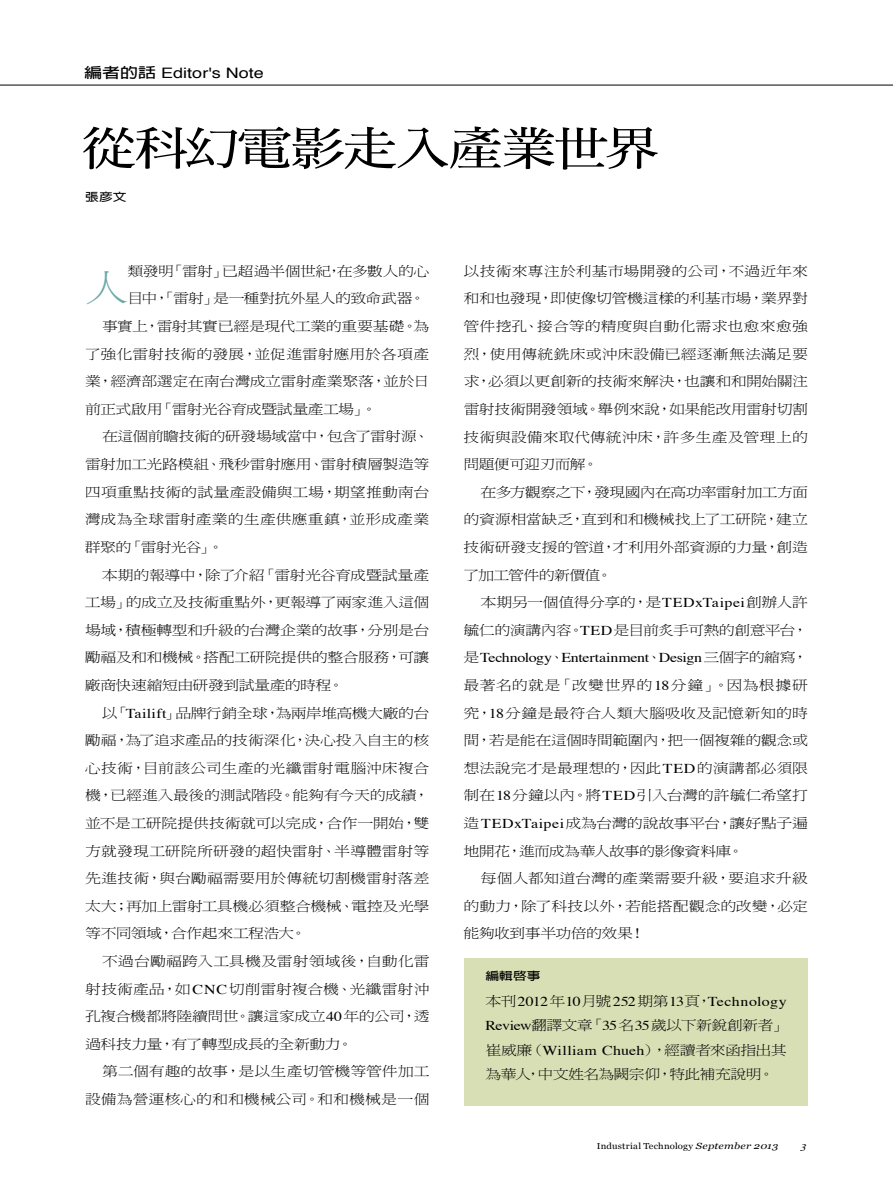
<style>
.page{position:relative;width:893px;height:1191px;background:#fff}
.page>*{position:absolute;margin:0;border:0;box-sizing:border-box;transform-origin:0 0}
.t1{font:45.9px "DF Ming Std W7";letter-spacing:-.025em;color:#000;scale:1.18 1}
.t2{font:37.05px "DF Ming Std W3";color:#6ca9a7;scale:1.18 1}
.t3{font:14.4px "Helvetica";color:#000;scale:1.25 1}
.t4{font:13.5px/24px "DF Ming Std W3";letter-spacing:-.025em;color:#000;text-align:justify;scale:1.18 1}
.t5{font:13.5px "DF Ming Std W3";color:#000;scale:1.18 1}
.t6{font:13.5px "DF Ming Std W3";letter-spacing:.005em;color:#000;scale:1.18 1}
.t7{font:13.5px "DF Ming Std W3";letter-spacing:-.005em;color:#000;scale:1.18 1}
.t8{font:13.5px "DF Ming Std W3";letter-spacing:-.045em;color:#000;scale:1.18 1}
.t9{font:13.5px "Times";letter-spacing:-.02em;color:#000;scale:1.18 1}
.t10{font:13.5px "DF Ming Std W3";letter-spacing:.02em;color:#000;scale:1.18 1}
.t11{font:13.5px "DF Ming Std W3";letter-spacing:-.05em;color:#000;scale:1.18 1}
.t12{font:700 11.1px "AR Hei B5";color:#000;scale:1.25 1}
.t13{font:italic 10.2px "Times";color:#000;scale:1.25 1}
.t14{font:8.55px "Georgia";letter-spacing:.025em;color:#000;scale:1.11 1}
.s1{font-family:"AR Hei B5";font-weight:700}
.s2{font-family:"Times"}
.s3{font-family:"DF Ming Std W3"}
.s4{font-style:italic;font-size:9px}
</style>
<div class="page">
<hr style="left:0;top:85px;width:893px;height:1px;background:#000">
<div style="left:464px;top:958px;width:344px;height:148px;background:#d9dfb5"></div>
<p class="t3" style="left:84px;top:62px;width:145px"><span class="s1">編者的話</span> Editor's Note</p>
<p class="t1" style="left:82px;top:123px;width:491px">從科幻電影走入產業世界</p>
<p class="t12" style="left:85px;top:191px;width:35px">張彥文</p>
<p class="t2" style="left:85px;top:267px;width:38px">人</p>
<p class="t4" style="left:127px;top:259px;width:257px">類發明「雷射」已超過半個世紀，在多數人的心</p>
<p class="t4" style="left:127px;top:286px;width:254px">目中，「雷射」是一種對抗外星人的致命武器。</p>
<p class="t4" style="left:102px;top:314px;width:279px">事實上，雷射其實已經是現代工業的重要基礎。為</p>
<p class="t5" style="left:85px;top:346px;width:293px">了強化雷射技術的發展，並促進雷射應用於各項產</p>
<p class="t4" style="left:85px;top:369px;width:293px">業，經濟部選定在南台灣成立雷射產業聚落，並於日</p>
<p class="t4" style="left:85px;top:397px;width:249px">前正式啟用「雷射光谷育成暨試量產工場」。</p>
<p class="t4" style="left:102px;top:424px;width:279px">在這個前瞻技術的研發場域當中，包含了雷射源、</p>
<p class="t4" style="left:85px;top:452px;width:293px">雷射加工光路模組、飛秒雷射應用、雷射積層製造等</p>
<p class="t5" style="left:85px;top:484px;width:293px">四項重點技術的試量產設備與工場，期望推動南台</p>
<p class="t5" style="left:85px;top:512px;width:293px">灣成為全球雷射產業的生產供應重鎮，並形成產業</p>
<p class="t4" style="left:85px;top:535px;width:119px">群聚的「雷射光谷」。</p>
<p class="t4" style="left:102px;top:562px;width:279px">本期的報導中，除了介紹「雷射光谷育成暨試量產</p>
<p class="t4" style="left:85px;top:590px;width:293px">工場」的成立及技術重點外，更報導了兩家進入這個</p>
<p class="t4" style="left:85px;top:617px;width:293px">場域，積極轉型和升級的台灣企業的故事，分別是台</p>
<p class="t4" style="left:85px;top:645px;width:293px">勵福及和和機械。搭配工研院提供的整合服務，可讓</p>
<p class="t4" style="left:85px;top:673px;width:221px">廠商快速縮短由研發到試量產的時程。</p>
<p class="t4" style="left:102px;top:700px;width:279px">以「<span class="s2">Tailift</span>」品牌行銷全球，為兩岸堆高機大廠的台</p>
<p class="t4" style="left:85px;top:728px;width:293px">勵福，為了追求產品的技術深化，決心投入自主的核</p>
<p class="t6" style="left:85px;top:760px;width:293px">心技術，目前該公司生產的光纖雷射電腦沖床複合</p>
<p class="t4" style="left:85px;top:783px;width:293px">機，已經進入最後的測試階段。能夠有今天的成績，</p>
<p class="t4" style="left:85px;top:811px;width:293px">並不是工研院提供技術就可以完成，合作一開始，雙</p>
<p class="t5" style="left:85px;top:843px;width:293px">方就發現工研院所研發的超快雷射、半導體雷射等</p>
<p class="t5" style="left:85px;top:871px;width:293px">先進技術，與台勵福需要用於傳統切割機雷射落差</p>
<p class="t4" style="left:85px;top:893px;width:293px">太大；再加上雷射工具機必須整合機械、電控及光學</p>
<p class="t8" style="left:85px;top:926px;width:189px">等不同領域，合作起來工程浩大。</p>
<p class="t6" style="left:102px;top:954px;width:279px">不過台勵福跨入工具機及雷射領域後，自動化雷</p>
<p class="t7" style="left:85px;top:981px;width:293px">射技術產品，如<span class="s2">CNC</span>切削雷射複合機、光纖雷射沖</p>
<p class="t4" style="left:85px;top:1004px;width:293px">孔複合機都將陸續問世。讓這家成立<span class="s2">40</span>年的公司，透</p>
<p class="t4" style="left:85px;top:1031px;width:228px">過科技力量，有了轉型成長的全新動力。</p>
<p class="t7" style="left:102px;top:1064px;width:279px">第二個有趣的故事，是以生產切管機等管件加工</p>
<p class="t5" style="left:85px;top:1092px;width:293px">設備為營運核心的和和機械公司。和和機械是一個</p>
<p class="t5" style="left:464px;top:264px;width:293px">以技術來專注於利基市場開發的公司，不過近年來</p>
<p class="t4" style="left:464px;top:286px;width:293px">和和也發現，即使像切管機這樣的利基市場，業界對</p>
<p class="t6" style="left:464px;top:319px;width:293px">管件挖孔、接合等的精度與自動化需求也愈來愈強</p>
<p class="t6" style="left:464px;top:346px;width:293px">烈，使用傳統銑床或沖床設備已經逐漸無法滿足要</p>
<p class="t4" style="left:464px;top:369px;width:293px">求，必須以更創新的技術來解決，也讓和和開始關注</p>
<p class="t4" style="left:464px;top:397px;width:293px">雷射技術開發領域。舉例來說，如果能改用雷射切割</p>
<p class="t5" style="left:463px;top:429px;width:293px">技術與設備來取代傳統沖床，許多生產及管理上的</p>
<p class="t8" style="left:463px;top:457px;width:116px">問題便可迎刃而解。</p>
<p class="t11" style="left:480px;top:484px;width:279px">在多方觀察之下，發現國內在高功率雷射加工方面</p>
<p class="t4" style="left:463px;top:507px;width:293px">的資源相當缺乏，直到和和機械找上了工研院，建立</p>
<p class="t4" style="left:463px;top:535px;width:293px">技術研發支援的管道，才利用外部資源的力量，創造</p>
<p class="t8" style="left:463px;top:567px;width:128px">了加工管件的新價值。</p>
<p class="t4" style="left:480px;top:590px;width:279px">本期另一個值得分享的，是<span class="s2">TEDxTaipei</span>創辦人許</p>
<p class="t8" style="left:463px;top:622px;width:293px">毓仁的演講內容。<span class="s2">TED</span>是目前炙手可熱的創意平台，</p>
<p class="t9" style="left:464px;top:645px;width:293px"><span class="s3">是</span>Technology<span class="s3">、</span>Entertainment<span class="s3">、</span>Design<span class="s3">三個字的縮寫，</span></p>
<p class="t10" style="left:464px;top:678px;width:293px">最著名的就是「改變世界的<span class="s2">18</span>分鐘」。因為根據研</p>
<p class="t6" style="left:464px;top:705px;width:293px">究，<span class="s2">18</span>分鐘是最符合人類大腦吸收及記憶新知的時</p>
<p class="t4" style="left:464px;top:728px;width:293px">間，若是能在這個時間範圍內，把一個複雜的觀念或</p>
<p class="t4" style="left:464px;top:755px;width:293px">想法說完才是最理想的，因此<span class="s2">TED</span>的演講都必須限</p>
<p class="t4" style="left:464px;top:783px;width:293px">制在<span class="s2">18</span>分鐘以內。將<span class="s2">TED</span>引入台灣的許毓仁希望打</p>
<p class="t4" style="left:464px;top:811px;width:293px">造<span class="s2">TEDxTaipei</span>成為台灣的說故事平台，讓好點子遍</p>
<p class="t4" style="left:464px;top:838px;width:239px">地開花，進而成為華人故事的影像資料庫。</p>
<p class="t7" style="left:481px;top:871px;width:279px">每個人都知道台灣的產業需要升級，要追求升級</p>
<p class="t4" style="left:464px;top:893px;width:293px">的動力，除了科技以外，若能搭配觀念的改變，必定</p>
<p class="t4" style="left:463px;top:921px;width:156px">能夠收到事半功倍的效果！</p>
<p class="t12" style="left:485px;top:970px;width:46px">編輯啟事</p>
<p class="t4" style="left:485px;top:989px;width:257px">本刊<span class="s2">2012</span>年<span class="s2">10</span>月號<span class="s2">252</span>期第<span class="s2">13</span>頁，<span class="s2">Technology Review</span>翻譯文章「<span class="s2">35</span>名<span class="s2">35</span>歲以下新銳創新者」崔威廉（<span class="s2">William Chueh</span>），經讀者來函指出其為華人，中文姓名為闕宗仰，特此補充說明。</p>
<p class="t14" style="left:597px;top:1141px;width:165px">Industrial Technology <span class="s4">September 2013</span></p>
<p class="t13" style="left:800px;top:1138px;width:7px">3</p>
</div>
